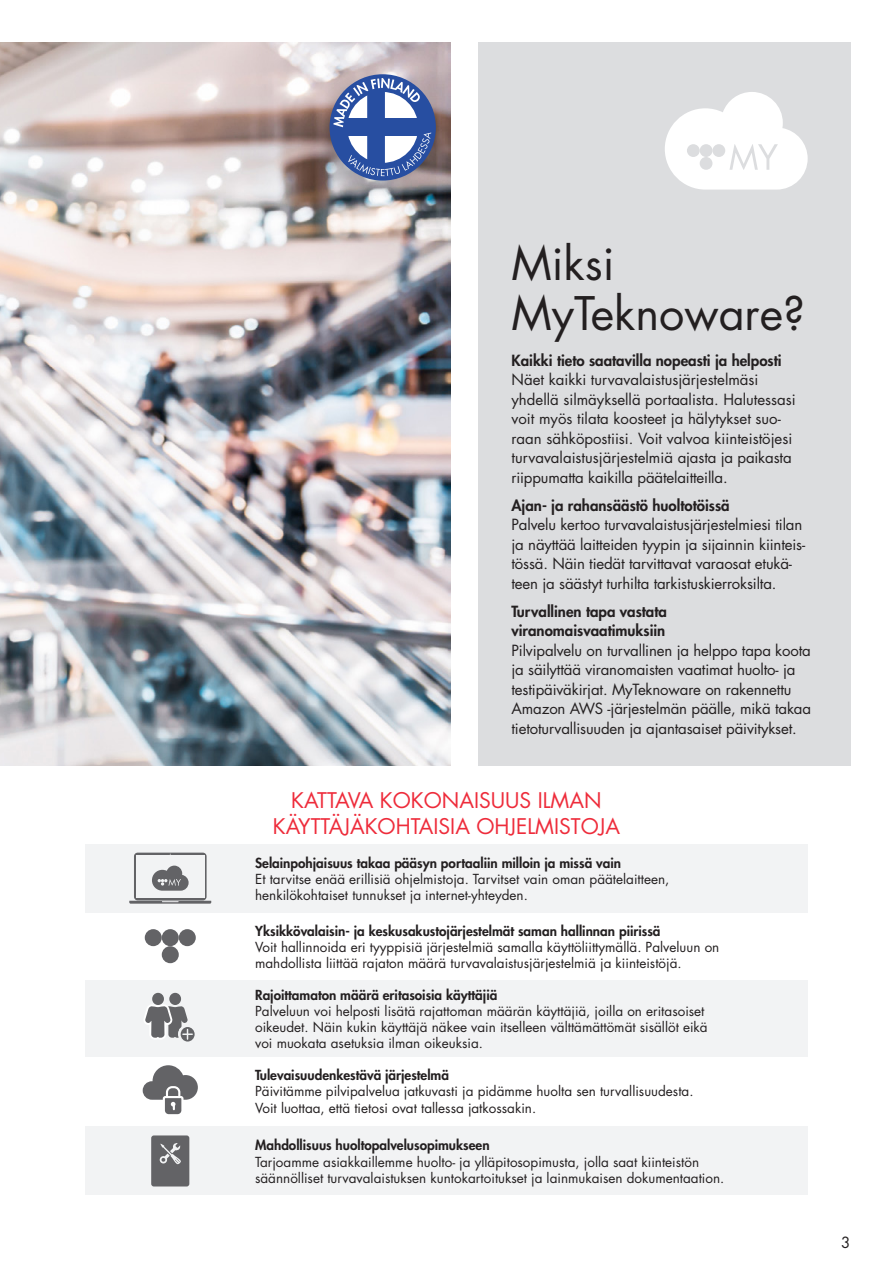
<style>
.page{position:relative;width:893px;height:1263px;background:#fff}
.page>*{position:absolute;margin:0;border:0;box-sizing:border-box;transform-origin:0 0}
.t1{font:45px/49.5px "Futura Std";color:#231f20}
.H2_Otsikko_14_16_pt{font:21px/25.5px "Futura Std";color:#ee2c3b;text-align:center}
.t2{font:15px/19.5px "Futura Std";letter-spacing:-.01em;color:#231f20}
.t3{font:800 15px "Futura Std";color:#231f20}
.t4{font:13.5px/16.2px "Futura Std";color:#231f20}
.t5{font:800 13.5px "Futura Std";color:#231f20}
</style>
<div class="page">
<img style="left:0;top:43px;width:451px;height:723px">
<div style="left:478px;top:43px;width:372px;height:723px;background:#dcdddf"></div>
<svg style="left:665px;top:92px;width:143px;height:98px"></svg>
<div style="left:700px;top:144px;width:12px;height:13px;background:#dcdddf;border-radius:50%"></div>
<div style="left:687px;top:144px;width:13px;height:13px;background:#dcdddf;border-radius:50%"></div>
<div style="left:712px;top:144px;width:13px;height:13px;background:#dcdddf;border-radius:50%"></div>
<div style="left:700px;top:157px;width:12px;height:13px;background:#dcdddf;border-radius:50%"></div>
<div style="left:310px;top:70px;width:130px;height:130px;background:#231f20;opacity:.15"></div>
<div style="left:330px;top:74px;width:106px;height:107px;background:#274ea1;border-radius:50%"></div>
<svg style="left:333px;top:78px;width:98px;height:98px"></svg>
<div style="left:85px;top:844px;width:723px;height:68px;background:#f2f3f4"></div>
<div style="left:85px;top:1127px;width:723px;height:68px;background:#f2f3f4"></div>
<div style="left:85px;top:980px;width:723px;height:77px;background:#f2f3f4"></div>
<svg style="left:143px;top:1065px;width:55px;height:50px"></svg>
<div style="left:170px;top:994px;width:10px;height:10px;background:#636366;border-radius:50%"></div>
<div style="left:169px;top:993px;width:12px;height:12px;border:2px solid #636366;border-radius:50%"></div>
<div style="left:153px;top:994px;width:10px;height:10px;background:#636366;border-radius:50%"></div>
<div style="left:152px;top:993px;width:12px;height:12px;border:2px solid #636366;border-radius:50%"></div>
<div style="left:178px;top:1024px;width:19px;height:20px;border:3px solid #f2f3f4;border-radius:50%"></div>
<svg style="left:144px;top:999px;width:48px;height:42px"></svg>
<div style="left:134px;top:853px;width:73px;height:47px;background:linear-gradient(to right,#f2f3f4,#f2f3f4);border-radius:4px"></div>
<div style="left:136px;top:855px;width:68px;height:42px;background:#f2f3f4"></div>
<svg style="left:129px;top:901px;width:82px;height:3px"></svg>
<svg style="left:152px;top:866px;width:37px;height:25px"></svg>
<div style="left:152px;top:1136px;width:36px;height:49px;background:#636366;border-radius:2px"></div>
<div style="left:151px;top:1135px;width:38px;height:51px;border:2px solid #636366;border-radius:2px"></div>
<svg style="left:160px;top:1143px;width:21px;height:21px"></svg>
<div style="left:162px;top:929px;width:17px;height:17px;background:#636366;border-radius:50%"></div>
<div style="left:145px;top:929px;width:17px;height:17px;background:#636366;border-radius:50%"></div>
<div style="left:179px;top:929px;width:17px;height:17px;background:#636366;border-radius:50%"></div>
<div style="left:162px;top:946px;width:17px;height:17px;background:#636366;border-radius:50%"></div>
<p class="t1" style="left:511px;top:239px;width:295px">Miksi<br>MyTeknoware?</p>
<p class="t3" style="left:511px;top:351px;width:272px">Kaikki tieto saatavilla nopeasti ja helposti</p>
<p class="t2" style="left:511px;top:370px;width:286px">Näet kaikki turvavalaistusjärjestelmäsi yhdellä silmäyksellä portaalista. Halutessasi voit myös tilata koosteet ja hälytykset suo&shy;raan sähköpostiisi. Voit valvoa kiinteistöjesi turvavalaistusjärjestelmiä ajasta ja paikasta riippumatta kaikilla päätelaitteilla.</p>
<p class="t3" style="left:511px;top:496px;width:220px">Ajan- ja rahansäästö huoltotöissä</p>
<p class="t2" style="left:511px;top:515px;width:295px">Palvelu kertoo turvavalaistusjärjestelmiesi tilan ja näyttää laitteiden tyypin ja sijainnin kiinteis&shy;tössä. Näin tiedät tarvittavat varaosat etukä&shy;teen ja säästyt turhilta tarkistuskierroksilta.</p>
<p class="t3" style="left:511px;top:602px;width:157px">Turvallinen tapa vastata</p>
<p class="t3" style="left:511px;top:621px;width:155px">viranomaisvaatimuksiin</p>
<p class="t2" style="left:511px;top:640px;width:301px">Pilvipalvelu on turvallinen ja helppo tapa koota ja säilyttää viranomaisten vaatimat huolto- ja testipäiväkirjat. MyTeknoware on rakennettu Amazon AWS -järjestelmän päälle, mikä takaa tietoturvallisuuden ja ajantasaiset päivitykset.</p>
<h2 class="H2_Otsikko_14_16_pt" style="left:273px;top:788px;width:349px">KATTAVA KOKONAISUUS ILMAN<br>KÄYTTÄJÄKOHTAISIA OHJELMISTOJA</h2>
<p class="t5" style="left:255px;top:854px;width:367px">Selainpohjaisuus takaa pääsyn portaaliin milloin ja missä vain</p>
<p class="t4" style="left:255px;top:871px;width:416px">Et tarvitse enää erillisiä ohjelmistoja. Tarvitset vain oman päätelaitteen, henkilökohtaiset tunnukset ja internet-yhteyden.</p>
<p class="t5" style="left:255px;top:922px;width:407px">Yksikkövalaisin- ja keskusakustojärjestelmät saman hallinnan piirissä</p>
<p class="t4" style="left:255px;top:939px;width:466px">Voit hallinnoida eri tyyppisiä järjestelmiä samalla käyttöliittymällä. Palveluun on mahdollista liittää rajaton määrä turvavalaistusjärjestelmiä ja kiinteistöjä.</p>
<p class="t5" style="left:255px;top:986px;width:244px">Rajoittamaton määrä eritasoisia käyttäjiä</p>
<p class="t4" style="left:255px;top:1003px;width:454px">Palveluun voi helposti lisätä rajattoman määrän käyttäjiä, joilla on eritasoiset oikeudet. Näin kukin käyttäjä näkee vain itselleen välttämättömät sisällöt eikä voi muokata asetuksia ilman oikeuksia.</p>
<p class="t5" style="left:255px;top:1066px;width:195px">Tulevaisuudenkestävä järjestelmä</p>
<p class="t4" style="left:255px;top:1083px;width:440px">Päivitämme pilvipalvelua jatkuvasti ja pidämme huolta sen turvallisuudesta.<br>Voit luottaa, että tietosi ovat tallessa jatkossakin.</p>
<p class="t5" style="left:255px;top:1137px;width:236px">Mahdollisuus huoltopalvelusopimukseen</p>
<p class="t4" style="left:255px;top:1153px;width:471px">Tarjoamme asiakkaillemme huolto- ja ylläpitosopimusta, jolla saat kiinteistön säännölliset turvavalaistuksen kuntokartoitukset ja lainmukaisen dokumentaation.</p>
<p class="t2" style="left:841px;top:1232px;width:11px">3</p>
</div>
